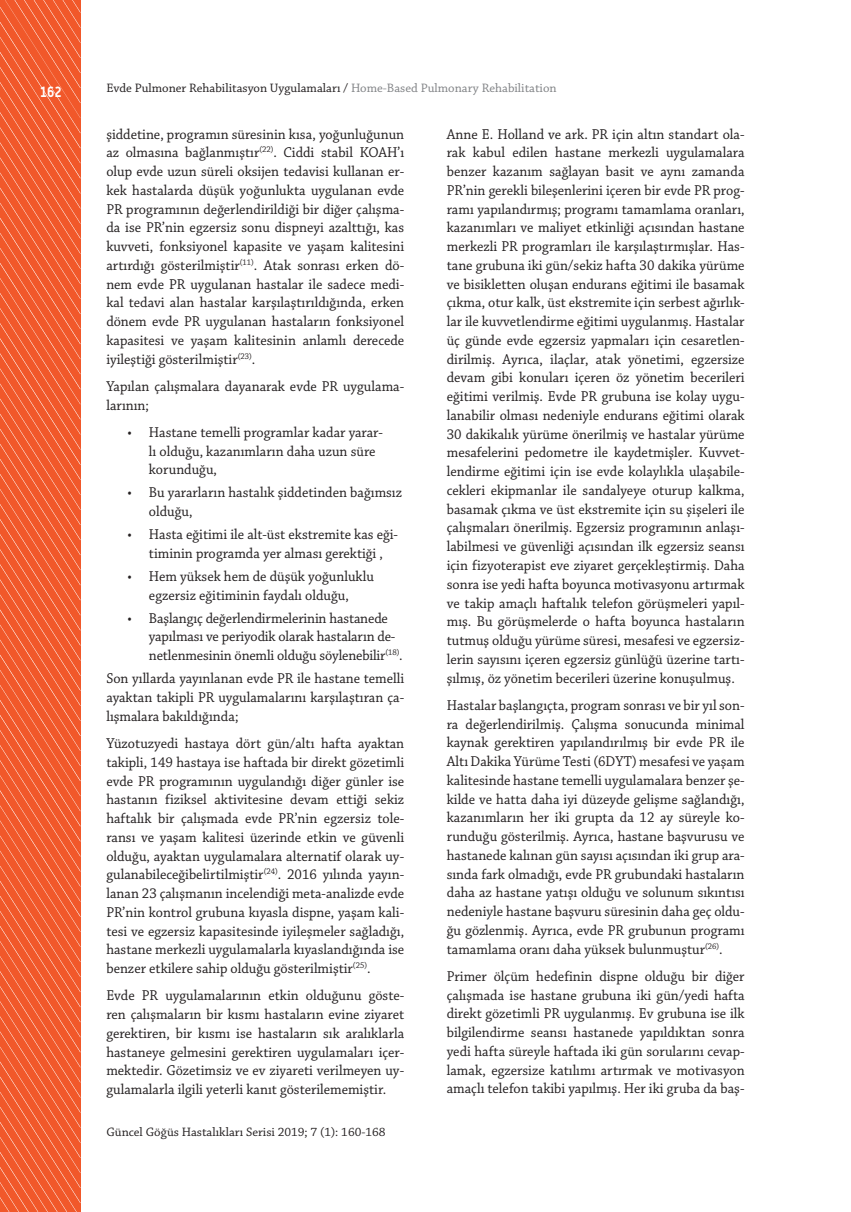
<style>
.page{position:relative;width:851px;height:1212px;background:#fff}
.page>*{position:absolute;margin:0;border:0;box-sizing:border-box;transform-origin:0 0}
.t1{font:15px/18.8px "Chaparral Pro";color:#231f20;text-align:justify;scale:.95 1}
.t2{font:700 15px "Alwyn OT";color:#fff;scale:.85 1}
.t3{font:12.9px "Chaparral Pro";color:#231f20}
.s1{color:#808285}
</style>
<div class="page">
<svg style="left:0;top:0;width:80px;height:1212px;background:#f16136"></svg>
<p class="t2" style="left:40px;top:82px;width:28px">162</p>
<p class="t3" style="left:106px;top:81px;width:452px">Evde Pulmoner Rehabilitasyon Uygulamaları / <span class="s1">Home-Based Pulmonary Rehabilitation</span></p>
<p class="t1" style="left:106px;top:125px;width:315px">şiddetine, programın süresinin kısa, yoğunluğunun az olmasına bağlanmıştır<sup>(22)</sup>. Ciddi stabil KOAH’ı olup evde uzun süreli oksijen tedavisi kullanan er&shy;kek hastalarda düşük yoğunlukta uygulanan evde PR programının değerlendirildiği bir diğer çalışma&shy;da ise PR’nin egzersiz sonu dispneyi azalttığı, kas kuvveti, fonksiyonel kapasite ve yaşam kalitesini artırdığı gösterilmiştir<sup>(11)</sup>. Atak sonrası erken dö&shy;nem evde PR uygulanan hastalar ile sadece medi&shy;kal tedavi alan hastalar karşılaştırıldığında, erken dönem evde PR uygulanan hastaların fonksiyonel kapasitesi ve yaşam kalitesinin anlamlı derecede iyileştiği gösterilmiştir<sup>(23)</sup>.</p>
<p class="t1" style="left:106px;top:377px;width:315px">Yapılan çalışmalara dayanarak evde PR uygulama&shy;larının;</p>
<p class="t1" style="left:149px;top:423px;width:248px;text-align:left;text-indent:-21px">• Hastane temelli programlar kadar yarar&shy;lı olduğu, kazanımların daha uzun süre korunduğu,</p>
<p class="t1" style="left:149px;top:484px;width:268px;text-indent:-21px">• Bu yararların hastalık şiddetinden bağımsız olduğu,</p>
<p class="t1" style="left:128px;top:526px;width:286px;text-align:center">• Hasta eğitimi ile alt-üst ekstremite kas eği&shy;timinin programda yer alması gerektiği ,</p>
<p class="t1" style="left:128px;top:567px;width:261px;text-align:center">• Hem yüksek hem de düşük yoğunluklu egzersiz eğitiminin faydalı olduğu,</p>
<p class="t1" style="left:149px;top:609px;width:269px;text-align:left;text-indent:-21px">• Başlangıç değerlendirmelerinin hastanede yapılması ve periyodik olarak hastaların de&shy;netlenmesinin önemli olduğu söylenebilir<sup>(18)</sup>.</p>
<p class="t1" style="left:106px;top:670px;width:315px">Son yıllarda yayınlanan evde PR ile hastane temelli ayaktan takipli PR uygulamalarını karşılaştıran ça&shy;lışmalara bakıldığında;</p>
<p class="t1" style="left:106px;top:734px;width:315px">Yüzotuzyedi hastaya dört gün/altı hafta ayaktan takipli, 149 hastaya ise haftada bir direkt gözetimli evde PR programının uygulandığı diğer günler ise hastanın fiziksel aktivitesine devam ettiği sekiz haftalık bir çalışmada evde PR’nin egzersiz tole&shy;ransı ve yaşam kalitesi üzerinde etkin ve güvenli olduğu, ayaktan uygulamalara alternatif olarak uy&shy;gulanabileceğibelirtilmiştir<sup>(24)</sup>. 2016 yılında yayın&shy;lanan 23 çalışmanın incelendiği meta-analizde evde PR’nin kontrol grubuna kıyasla dispne, yaşam kali&shy;tesi ve egzersiz kapasitesinde iyileşmeler sağladığı, hastane merkezli uygulamalarla kıyaslandığında ise benzer etkilere sahip olduğu gösterilmiştir<sup>(25)</sup>.</p>
<p class="t1" style="left:106px;top:987px;width:315px">Evde PR uygulamalarının etkin olduğunu göste&shy;ren çalışmaların bir kısmı hastaların evine ziyaret gerektiren, bir kısmı ise hastaların sık aralıklarla hastaneye gelmesini gerektiren uygulamaları içer&shy;mektedir. Gözetimsiz ve ev ziyareti verilmeyen uy&shy;gulamalarla ilgili yeterli kanıt gösterilememiştir.</p>
<p class="t1" style="left:446px;top:125px;width:315px">Anne E. Holland ve ark. PR için altın standart ola&shy;rak kabul edilen hastane merkezli uygulamalara benzer kazanım sağlayan basit ve aynı zamanda PR’nin gerekli bileşenlerini içeren bir evde PR prog&shy;ramı yapılandırmış; programı tamamlama oranları, kazanımları ve maliyet etkinliği açısından hastane merkezli PR programları ile karşılaştırmışlar. Has&shy;tane grubuna iki gün/sekiz hafta 30 dakika yürüme ve bisikletten oluşan endurans eğitimi ile basamak çıkma, otur kalk, üst ekstremite için serbest ağırlık&shy;lar ile kuvvetlendirme eğitimi uygulanmış. Hastalar üç günde evde egzersiz yapmaları için cesaretlen&shy;dirilmiş. Ayrıca, ilaçlar, atak yönetimi, egzersize devam gibi konuları içeren öz yönetim becerileri eğitimi verilmiş. Evde PR grubuna ise kolay uygu&shy;lanabilir olması nedeniyle endurans eğitimi olarak 30 dakikalık yürüme önerilmiş ve hastalar yürüme mesafelerini pedometre ile kaydetmişler. Kuvvet&shy;lendirme eğitimi için ise evde kolaylıkla ulaşabile&shy;cekleri ekipmanlar ile sandalyeye oturup kalkma, basamak çıkma ve üst ekstremite için su şişeleri ile çalışmaları önerilmiş. Egzersiz programının anlaşı&shy;labilmesi ve güvenliği açısından ilk egzersiz seansı için fizyoterapist eve ziyaret gerçekleştirmiş. Daha sonra ise yedi hafta boyunca motivasyonu artırmak ve takip amaçlı haftalık telefon görüşmeleri yapıl&shy;mış. Bu görüşmelerde o hafta boyunca hastaların tutmuş olduğu yürüme süresi, mesafesi ve egzersiz&shy;lerin sayısını içeren egzersiz günlüğü üzerine tartı&shy;şılmış, öz yönetim becerileri üzerine konuşulmuş.</p>
<p class="t1" style="left:446px;top:696px;width:315px">Hastalar başlangıçta, program sonrası ve bir yıl son&shy;ra değerlendirilmiş. Çalışma sonucunda minimal kaynak gerektiren yapılandırılmış bir evde PR ile Altı Dakika Yürüme Testi (6DYT) mesafesi ve yaşam kalitesinde hastane temelli uygulamalara benzer şe&shy;kilde ve hatta daha iyi düzeyde gelişme sağlandığı, kazanımların her iki grupta da 12 ay süreyle ko&shy;runduğu gösterilmiş. Ayrıca, hastane başvurusu ve hastanede kalınan gün sayısı açısından iki grup ara&shy;sında fark olmadığı, evde PR grubundaki hastaların daha az hastane yatışı olduğu ve solunum sıkıntısı nedeniyle hastane başvuru süresinin daha geç oldu&shy;ğu gözlenmiş. Ayrıca, evde PR grubunun programı tamamlama oranı daha yüksek bulunmuştur<sup>(26)</sup>.</p>
<p class="t1" style="left:446px;top:967px;width:315px">Primer ölçüm hedefinin dispne olduğu bir diğer çalışmada ise hastane grubuna iki gün/yedi hafta direkt gözetimli PR uygulanmış. Ev grubuna ise ilk bilgilendirme seansı hastanede yapıldıktan sonra yedi hafta süreyle haftada iki gün sorularını cevap&shy;lamak, egzersize katılımı artırmak ve motivasyon amaçlı telefon takibi yapılmış. Her iki gruba da baş-</p>
<p class="t3" style="left:106px;top:1125px;width:281px">Güncel Göğüs Hastalıkları Serisi 2019; 7 (1): 160-168</p>
</div>
